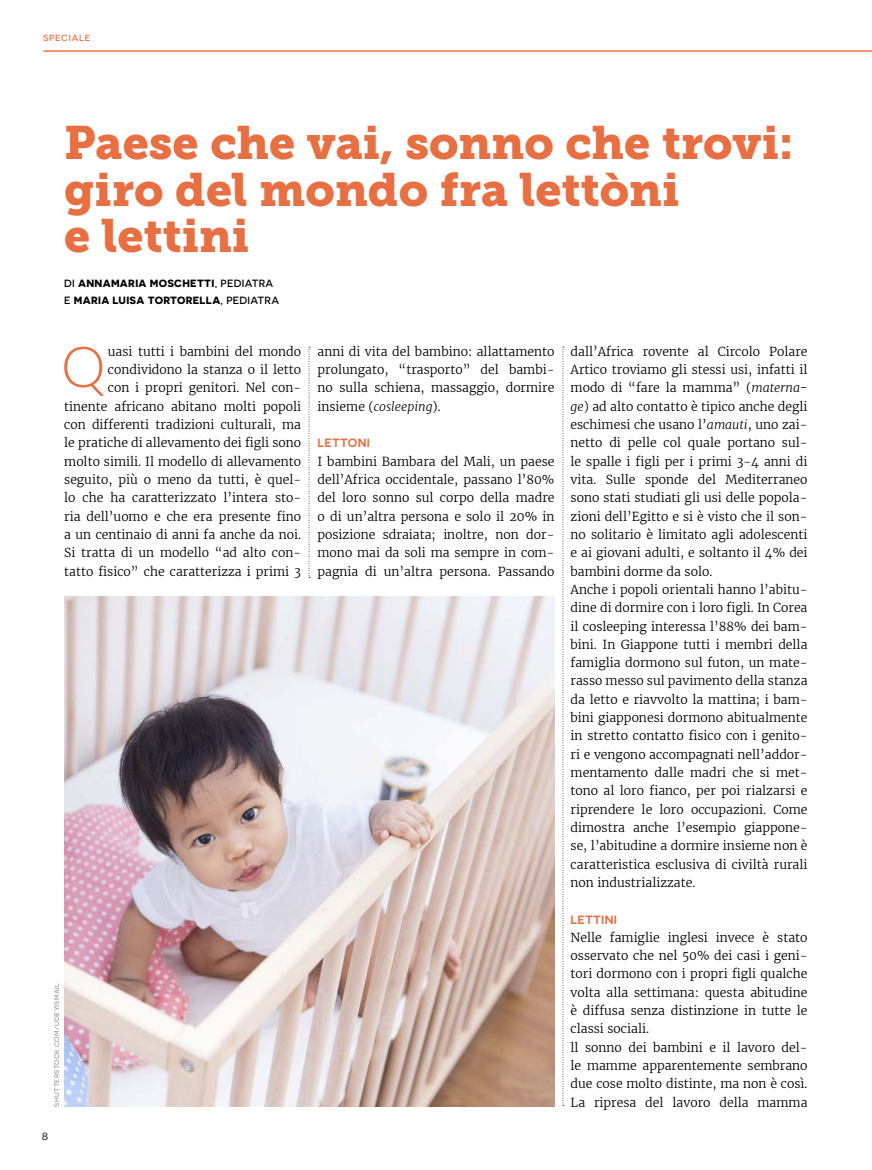
<style>
.page{position:relative;width:872px;height:1170px;background:#fff}
.page>*{position:absolute;margin:0;border:0;box-sizing:border-box;transform-origin:0 0}
.t1{font:300 56.4px "Aleo";color:#e86f42}
.t2{font:46.5px/46.5px "Museo Slab 900";color:#e76f42}
.t3{font:300 12.3px/18.3px "Merriweather";color:#000;text-align:justify}
.t4{font:600 12px "Novecentosanswide";letter-spacing:.02em;color:#e86f42}
.t5{font:700 10.5px/16.5px "Novecentosanswide";letter-spacing:.03em;color:#000}
.t6{font:500 10.5px "Novecentosanswide";color:#3c3c3b}
.t7{font:500 9px "Novecentosanswide";letter-spacing:.08em;color:#e76f42}
.t8{font:500 6.75px "Novecentosanswide";letter-spacing:.05em;color:#9d9d9c}
.s1{font-weight:500}
.s2{font-style:italic}
</style>
<div class="page">
<svg style="left:309px;top:347px;width:1px;height:231px"></svg>
<svg style="left:562px;top:347px;width:2px;height:758px"></svg>
<img style="left:64px;top:596px;width:491px;height:510px">
<hr style="left:43px;top:50px;width:829px;height:2px;background:#e76f42">
<p class="t7" style="left:43px;top:33px;width:49px">SPECIALE</p>
<h2 class="t2" style="left:64px;top:120px;width:730px">Paese che vai, sonno che trovi: giro del mondo fra lettòni<br>e lettini</h2>
<p class="t5" style="left:64px;top:275px;width:216px"><span class="s1">DI</span> ANNAMARIA MOSCHETTI<span class="s1">, PEDIATRA<br>E</span> MARIA LUISA TORTORELLA<span class="s1">, PEDIATRA</span></p>
<p class="t3" style="left:64px;top:342px;width:238px;text-align:right">uasi tutti i bambini del mondo condividono la stanza o il letto<br>con i propri genitori. Nel con&shy;tinente africano abitano molti popoli con differenti tradizioni culturali, ma le pratiche di allevamento dei figli sono molto simili. Il modello di allevamento seguito, più o meno da tutti, è quel&shy;lo che ha caratterizzato l’intera sto&shy;ria dell’uomo e che era presente fino a un centinaio di anni fa anche da noi.<br>Si tratta di un modello “ad alto con&shy;tatto fisico” che caratterizza i primi 3</p>
<p class="t3" style="left:317px;top:342px;width:238px">anni di vita del bambino: allattamento prolungato, “trasporto” del bambi&shy;no sulla schiena, massaggio, dormire insieme (<span class="s2">cosleeping</span>).</p>
<h1 class="t1" style="left:62px;top:336px;width:44px">Q</h1>
<p class="t4" style="left:317px;top:436px;width:54px">LETTONI</p>
<p class="t3" style="left:317px;top:452px;width:238px">I bambini Bambara del Mali, un paese dell’Africa occidentale, passano l’80% del loro sonno sul corpo della madre o di un’altra persona e solo il 20% in posizione sdraiata; inoltre, non dor&shy;mono mai da soli ma sempre in com&shy;pagnia di un’altra persona. Passando</p>
<p class="t8" style="left:53px;top:1106px;width:125px;rotate:-90deg">SHUTTERSTOCK.COM/UDEYISMAIL</p>
<p class="t6" style="left:42px;top:1130px;width:8px">8</p>
<p class="t3" style="left:570px;top:342px;width:238px;text-align:left">dall’Africa rovente al Circolo Polare Artico troviamo gli stessi usi, infatti il modo di “fare la mamma” (<span class="s2">materna&shy;ge</span>) ad alto contatto è tipico anche degli eschimesi che usano l’<span class="s2">amauti</span>, uno zai&shy;netto di pelle col quale portano sul&shy;le spalle i figli per i primi 3-4 anni di vita. Sulle sponde del Mediterraneo sono stati studiati gli usi delle popola&shy;zioni dell’Egitto e si è visto che il son&shy;no solitario è limitato agli adolescenti e ai giovani adulti, e soltanto il 4% dei bambini dorme da solo.<br>Anche i popoli orientali hanno l’abitu&shy;dine di dormire con i loro figli. In Corea il cosleeping interessa l’88% dei bam&shy;bini. In Giappone tutti i membri della famiglia dormono sul futon, un mate&shy;rasso messo sul pavimento della stanza da letto e riavvolto la mattina; i bam&shy;bini giapponesi dormono abitualmente in stretto contatto fisico con i genito&shy;ri e vengono accompagnati nell’addor&shy;mentamento dalle madri che si met&shy;tono al loro fianco, per poi rialzarsi e riprendere le loro occupazioni. Come dimostra anche l’esempio giappone&shy;se, l’abitudine a dormire insieme non è caratteristica esclusiva di civiltà rurali non industrializzate.</p>
<p class="t4" style="left:570px;top:911px;width:48px">LETTINI</p>
<p class="t3" style="left:570px;top:928px;width:238px;text-align:left">Nelle famiglie inglesi invece è stato osservato che nel 50% dei casi i geni&shy;tori dormono con i propri figli qualche volta alla settimana: questa abitudine è diffusa senza distinzione in tutte le classi sociali.<br>ll sonno dei bambini e il lavoro del&shy;le mamme apparentemente sembrano due cose molto distinte, ma non è così.</p>
<p class="t3" style="left:570px;top:1092px;width:238px">La ripresa del lavoro della mamma</p>
</div>
